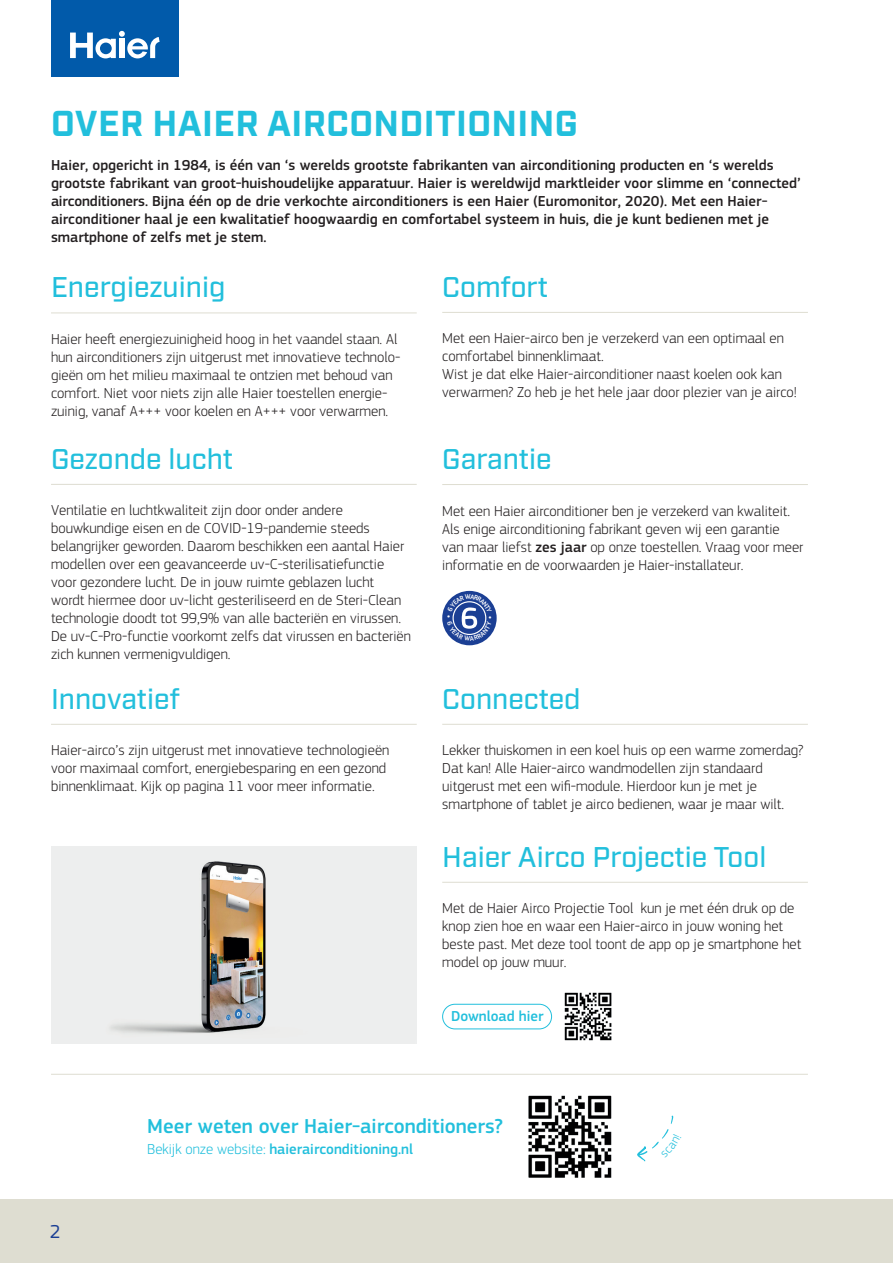
<style>
.page{position:relative;width:893px;height:1263px;background:#fff}
.page>*{position:absolute;margin:0;border:0;box-sizing:border-box;transform-origin:0 0}
.t1{font:700 36px "Industry";letter-spacing:.01em;color:#22bfdc}
.t2{font:500 28.5px "Industry";color:#22bfdc}
.t3{font:500 21px "PF Square Sans Pro";color:#22bfdc}
.t4{font:19.5px "PF Square Sans Pro";color:#1b3f94}
.t5{font:300 15px/18px "PF Square Sans Pro";color:#231f20}
.t6{font:500 15px/18px "PF Square Sans Pro";color:#231f20}
.t7{font:500 15px "PF Square Sans Pro";color:#22bfdc}
.s1{font-weight:500}
.s2{font-weight:300}
</style>
<div class="page">
<hr style="left:51px;top:313px;width:366px;height:1px;background:#deddd1">
<hr style="left:51px;top:484px;width:366px;height:1px;background:#deddd1">
<hr style="left:442px;top:312px;width:366px;height:1px;background:#deddd1">
<hr style="left:51px;top:724px;width:366px;height:1px;background:#deddd1">
<hr style="left:442px;top:724px;width:366px;height:1px;background:#deddd1">
<hr style="left:442px;top:882px;width:366px;height:1px;background:#deddd1">
<hr style="left:442px;top:484px;width:366px;height:1px;background:#deddd1">
<div style="left:442px;top:591px;width:55px;height:54px;background:#1b3f94;border-radius:50%"></div>
<img style="left:528px;top:1095px;width:84px;height:83px">
<div style="left:442px;top:1004px;width:110px;height:25px;border:1px solid #22bfdc;border-radius:12px"></div>
<img style="left:564px;top:992px;width:48px;height:49px">
<img style="left:51px;top:846px;width:366px;height:198px">
<hr style="left:51px;top:1074px;width:757px;height:1px;background:#deddd1">
<div style="left:51px;top:0;width:128px;height:77px;background:#015aaa"></div>
<svg style="left:70px;top:31px;width:90px;height:27px"></svg>
<div style="left:0;top:1199px;width:893px;height:64px;background:#deddd1"></div>
<svg style="left:447px;top:594px;width:45px;height:47px"></svg>
<svg style="left:637px;top:1115px;width:37px;height:46px"></svg>
<h1 class="t1" style="left:51px;top:102px;width:528px">OVER HAIER AIRCONDITIONING</h1>
<p class="t6" style="left:51px;top:157px;width:751px">Haier, opgericht in 1984, is één van ‘s werelds grootste fabrikanten van airconditioning producten en ‘s werelds grootste fabrikant van groot-huishoudelijke apparatuur. Haier is wereldwijd marktleider voor slimme en ‘connected’ airconditioners. Bijna één op de drie verkochte airconditioners is een Haier (Euromonitor, 2020). Met een Haier&shy;airconditioner haal je een kwalitatief hoogwaardig en comfortabel systeem in huis, die je kunt bedienen met je smartphone of zelfs met je stem.</p>
<h2 class="t2" style="left:51px;top:270px;width:176px">Energiezuinig</h2>
<p class="t5" style="left:51px;top:330px;width:351px">Haier heeft energiezuinigheid hoog in het vaandel staan. Al hun airconditioners zijn uitgerust met innovatieve technolo&shy;gieën om het milieu maximaal te ontzien met behoud van comfort. Niet voor niets zijn alle Haier toestellen energie&shy;zuinig, vanaf A+++ voor koelen en A+++ voor verwarmen.</p>
<h2 class="t2" style="left:51px;top:442px;width:184px">Gezonde lucht</h2>
<p class="t5" style="left:51px;top:501px;width:361px">Ventilatie en luchtkwaliteit zijn door onder andere bouwkundige eisen en de COVID-19-pandemie steeds belangrijker geworden. Daarom beschikken een aantal Haier modellen over een geavanceerde uv-C-sterilisatiefunctie voor gezondere lucht. De in jouw ruimte geblazen lucht wordt hiermee door uv-licht gesteriliseerd en de Steri-Clean technologie doodt tot 99,9% van alle bacteriën en virussen.<br>De uv-C-Pro-functie voorkomt zelfs dat virussen en bacteriën zich kunnen vermenigvuldigen.</p>
<h2 class="t2" style="left:442px;top:270px;width:107px">Comfort</h2>
<p class="t5" style="left:442px;top:329px;width:356px">Met een Haier-airco ben je verzekerd van een optimaal en comfortabel binnenklimaat.<br>Wist je dat elke Haier-airconditioner naast koelen ook kan verwarmen? Zo heb je het hele jaar door plezier van je airco!</p>
<h2 class="t2" style="left:442px;top:442px;width:111px">Garantie</h2>
<p class="t5" style="left:442px;top:502px;width:363px">Met een Haier airconditioner ben je verzekerd van kwaliteit.<br>Als enige airconditioning fabrikant geven wij een garantie van maar liefst <span class="s1">zes jaar</span> op onze toestellen. Vraag voor meer informatie en de voorwaarden je Haier-installateur.</p>
<h2 class="t2" style="left:51px;top:682px;width:130px">Innovatief</h2>
<h2 class="t2" style="left:442px;top:682px;width:140px">Connected</h2>
<p class="t5" style="left:51px;top:741px;width:340px">Haier-airco’s zijn uitgerust met innovatieve technologieën voor maximaal comfort, energiebesparing en een gezond binnenklimaat. Kijk op pagina 11 voor meer informatie.</p>
<p class="t5" style="left:442px;top:741px;width:363px">Lekker thuiskomen in een koel huis op een warme zomerdag?<br>Dat kan! Alle Haier-airco wandmodellen zijn standaard uitgerust met een wifi-module. Hierdoor kun je met je smartphone of tablet je airco bedienen, waar je maar wilt.</p>
<h2 class="t2" style="left:442px;top:840px;width:326px">Haier Airco Projectie Tool</h2>
<p class="t5" style="left:442px;top:899px;width:361px">Met de Haier Airco Projectie Tool kun je met één druk op de knop zien hoe en waar een Haier-airco in jouw woning het beste past. Met deze tool toont de app op je smartphone het model op jouw muur.</p>
<p class="t7" style="left:451px;top:1008px;width:94px">Download hier</p>
<h3 class="t4" style="left:50px;top:1220px;width:12px">2</h3>
<h3 class="t3" style="left:147px;top:1113px;width:357px">Meer weten over Haier-airconditioners?</h3>
<p class="t7" style="left:147px;top:1140px;width:267px"><span class="s2">Bekijk onze website:</span> haierairconditioning.nl</p>
</div>
